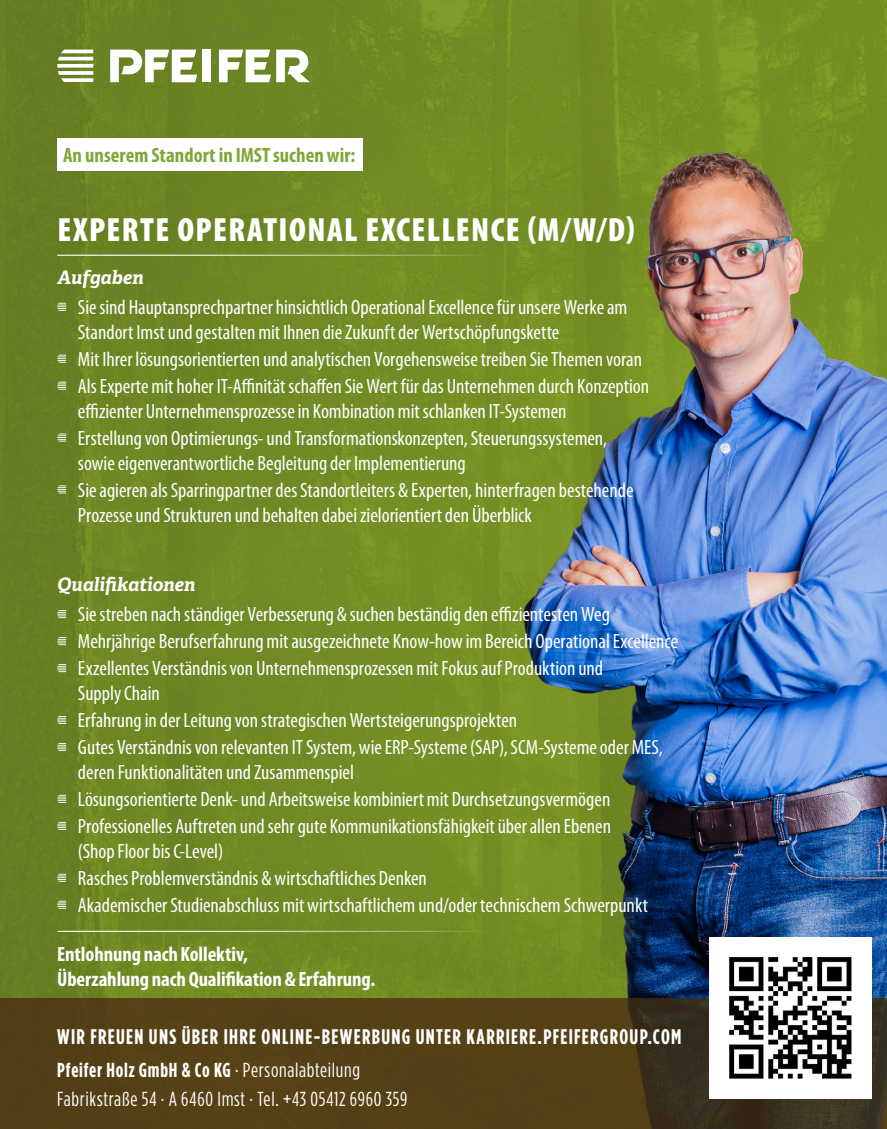
<style>
.page{position:relative;width:887px;height:1129px;background:#fff}
.page>*{position:absolute;margin:0;border:0;box-sizing:border-box;transform-origin:0 0}
.t1{font:900 condensed 33.75px "Myriad Pro";letter-spacing:.04em;color:#fff}
.t2{font:700 21.15px "Gotham Condensed";letter-spacing:.06em;color:#fff}
.Beschreibung_Aufzähl{font:condensed 20.7px/25px "Myriad Pro";color:#fff}
.Beschreibung_Aufzähl-2{font:700 condensed 20.7px "Myriad Pro";letter-spacing:-.005em;color:#fff}
.Beschreibung_Aufzähl-3{font:700 condensed 20.7px "Myriad Pro";letter-spacing:.005em;color:#81a638}
.t3{font:20.25px "Gotham Condensed";letter-spacing:.035em;color:#fff}
.t4{font:700 20.25px "Gotham Condensed";letter-spacing:.04em;color:#fff}
.Beschreibung_Headlin{font:italic 700 18.68px "Adelle PE";letter-spacing:-.01em;color:#fff}
.s1{font-weight:400}
</style>
<div class="page">
<img style="left:0;top:0;width:887px;height:998px">
<img style="left:316px;top:119px;width:571px;height:879px">
<svg style="left:57px;top:303px;width:9px;height:8px"></svg>
<svg style="left:57px;top:355px;width:9px;height:8px"></svg>
<svg style="left:57px;top:382px;width:9px;height:8px"></svg>
<svg style="left:57px;top:434px;width:9px;height:8px"></svg>
<svg style="left:57px;top:485px;width:9px;height:8px"></svg>
<svg style="left:57px;top:610px;width:9px;height:8px"></svg>
<svg style="left:57px;top:637px;width:9px;height:8px"></svg>
<svg style="left:57px;top:664px;width:9px;height:8px"></svg>
<svg style="left:57px;top:716px;width:9px;height:8px"></svg>
<svg style="left:57px;top:743px;width:9px;height:8px"></svg>
<svg style="left:57px;top:795px;width:9px;height:8px"></svg>
<svg style="left:57px;top:822px;width:9px;height:8px"></svg>
<svg style="left:57px;top:874px;width:9px;height:8px"></svg>
<svg style="left:57px;top:901px;width:9px;height:8px"></svg>
<svg style="left:0;top:998px;width:887px;height:131px;background:#503d17"></svg>
<div style="left:202px;top:50px;width:9px;height:32px;background:#fff"></div>
<svg style="left:219px;top:50px;width:91px;height:32px"></svg>
<svg style="left:110px;top:50px;width:87px;height:32px"></svg>
<svg style="left:57px;top:50px;width:36px;height:32px"></svg>
<hr style="left:58px;top:931px;width:434px;height:1px;background:#fff">
<div style="left:57px;top:138px;width:306px;height:32px;background:#fff"></div>
<hr style="left:57px;top:255px;width:435px;height:1px;background:#fff">
<img style="left:709px;top:937px;width:162px;height:162px">
<p class="Beschreibung_Aufzähl-3" style="left:63px;top:142px;width:294px">An unserem Standort in IMST suchen wir:</p>
<p class="t1" style="left:58px;top:211px;width:578px">EXPERTE OPERATIONAL EXCELLENCE (M/W/D)</p>
<p class="Beschreibung_Headlin" style="left:57px;top:264px;width:88px">Aufgaben</p>
<p class="Beschreibung_Aufzähl" style="left:78px;top:294px;width:551px">Sie sind Hauptansprechpartner hinsichtlich Operational Excellence für unsere Werke am</p>
<p class="Beschreibung_Aufzähl" style="left:78px;top:319px;width:483px">Standort Imst und gestalten mit Ihnen die Zukunft der Wertschöpfungskette</p>
<p class="Beschreibung_Aufzähl" style="left:78px;top:346px;width:565px">Mit Ihrer lösungsorientierten und analytischen Vorgehensweise treiben Sie Themen voran</p>
<p class="Beschreibung_Aufzähl" style="left:78px;top:373px;width:572px">Als Experte mit hoher IT-Affinität schaffen Sie Wert für das Unternehmen durch Konzeption effizienter Unternehmensprozesse in Kombination mit schlanken IT-Systemen</p>
<p class="Beschreibung_Aufzähl" style="left:78px;top:425px;width:530px">Erstellung von Optimierungs- und Transformationskonzepten, Steuerungssystemen,</p>
<p class="Beschreibung_Aufzähl" style="left:78px;top:450px;width:389px">sowie eigenverantwortliche Begleitung der Implementierung</p>
<p class="Beschreibung_Aufzähl" style="left:78px;top:477px;width:557px">Sie agieren als Sparringpartner des Standortleiters &amp; Experten, hinterfragen bestehende<br>Prozesse und Strukturen und behalten dabei zielorientiert den Überblick</p>
<p class="Beschreibung_Headlin" style="left:57px;top:571px;width:140px">Qualifikationen</p>
<p class="Beschreibung_Aufzähl" style="left:78px;top:602px;width:533px">Sie streben nach ständiger Verbesserung &amp; suchen beständig den effizientesten Weg</p>
<p class="Beschreibung_Aufzähl" style="left:78px;top:629px;width:601px">Mehrjährige Berufserfahrung mit ausgezeichnete Know-how im Bereich Operational Excellence</p>
<p class="Beschreibung_Aufzähl" style="left:78px;top:656px;width:526px">Exzellentes Verständnis von Unternehmensprozessen mit Fokus auf Produktion und</p>
<p class="Beschreibung_Aufzähl" style="left:78px;top:681px;width:83px">Supply Chain</p>
<p class="Beschreibung_Aufzähl" style="left:78px;top:708px;width:441px">Erfahrung in der Leitung von strategischen Wertsteigerungsprojekten</p>
<p class="Beschreibung_Aufzähl" style="left:78px;top:735px;width:586px">Gutes Verständnis von relevanten IT System, wie ERP-Systeme (SAP), SCM-Systeme oder MES, deren Funktionalitäten und Zusammenspiel</p>
<p class="Beschreibung_Aufzähl" style="left:78px;top:786px;width:534px">Lösungsorientierte Denk- und Arbeitsweise kombiniert mit Durchsetzungsvermögen</p>
<p class="Beschreibung_Aufzähl" style="left:78px;top:813px;width:534px">Professionelles Auftreten und sehr gute Kommunikationsfähigkeit über allen Ebenen</p>
<p class="Beschreibung_Aufzähl" style="left:78px;top:838px;width:147px">(Shop Floor bis C-Level)</p>
<p class="Beschreibung_Aufzähl" style="left:78px;top:865px;width:350px">Rasches Problemverständnis &amp; wirtschaftliches Denken</p>
<p class="Beschreibung_Aufzähl" style="left:78px;top:892px;width:571px">Akademischer Studienabschluss mit wirtschaftlichem und/oder technischem Schwerpunkt</p>
<p class="Beschreibung_Aufzähl-2" style="left:57px;top:941px;width:192px">Entlohnung nach Kollektiv,</p>
<p class="Beschreibung_Aufzähl-2" style="left:57px;top:966px;width:319px">Überzahlung nach Qualifikation &amp; Erfahrung.</p>
<p class="t2" style="left:57px;top:1024px;width:625px">WIR FREUEN UNS ÜBER IHRE ONLINE-BEWERBUNG UNTER KARRIERE.PFEIFERGROUP.COM</p>
<p class="t4" style="left:57px;top:1058px;width:304px">Pfeifer Holz GmbH &amp; Co KG <span class="s1">· Personalabteilung</span></p>
<p class="t3" style="left:57px;top:1088px;width:351px">Fabrikstraße 54 · A 6460 Imst · Tel. +43 05412 6960 359</p>
</div>
